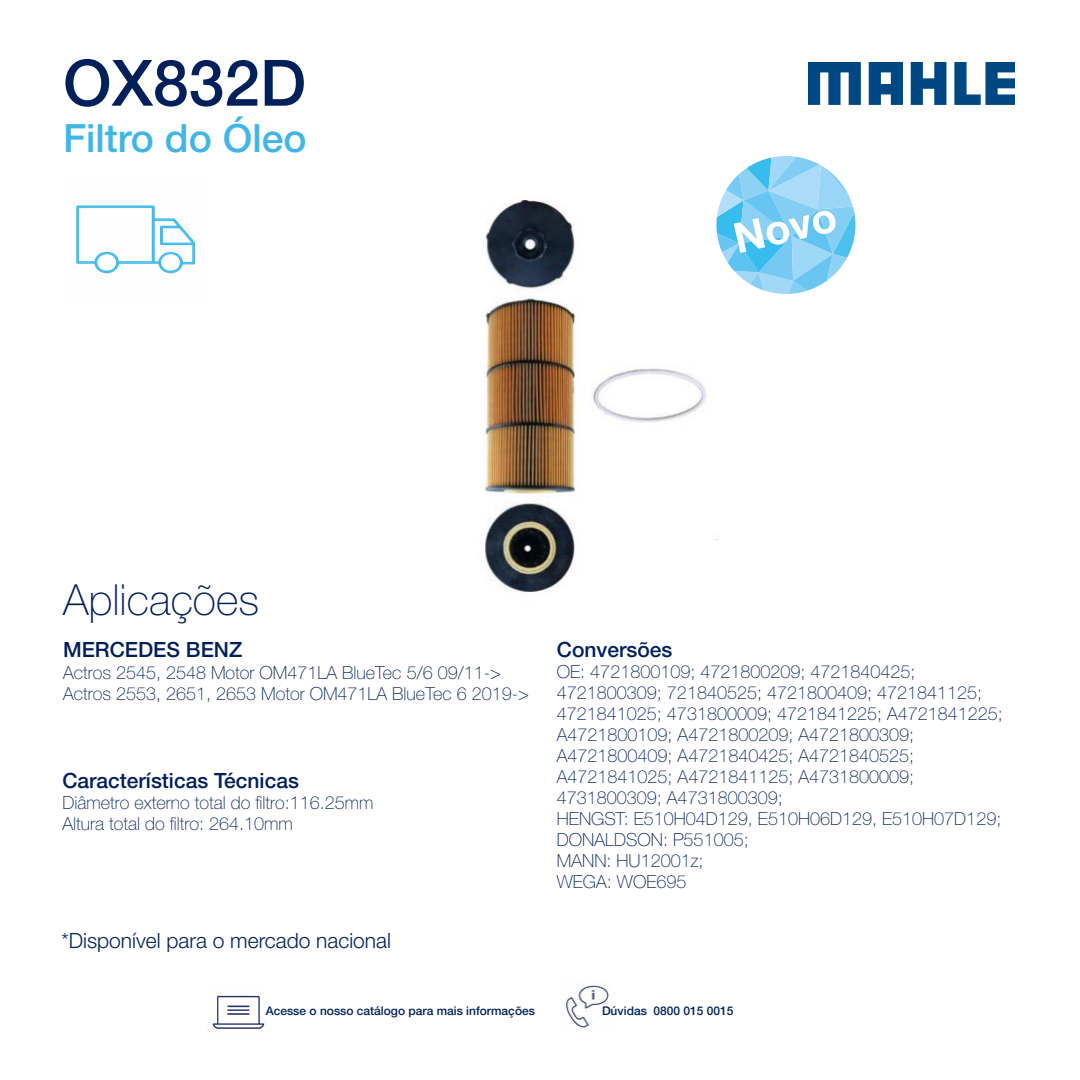
<style>
.page{position:relative;width:1080px;height:1080px;background:#fff}
.page>*{position:absolute;margin:0;border:0;box-sizing:border-box;transform-origin:0 0}
.t1{font:500 64px "Helvetica Neue LT Std";color:#00205c}
.t2{font:100 43px "Helvetica Neue LT Std";color:#00205c}
.t3{font:700 42px "Helvetica Neue LT Std";color:#fff}
.t4{font:500 39px "Helvetica Neue LT Std";color:#41b6e6}
.t5{font:500 21px "Helvetica Neue LT Std";color:#00205c}
.t6{font:300 21px "Helvetica Neue LT Std";color:#00205c}
.t7{font:100 18px/21px "Helvetica Neue LT Std";color:#00205c}
.t8{font:500 12px "Helvetica Neue LT Std";color:#00205c}
</style>
<div class="page">
<svg style="left:808px;top:62px;width:53px;height:43px"></svg>
<svg style="left:911px;top:62px;width:35px;height:43px"></svg>
<svg style="left:954px;top:62px;width:61px;height:43px"></svg>
<svg style="left:869px;top:62px;width:34px;height:43px"></svg>
<img style="left:209px;top:992px;width:56px;height:40px">
<img style="left:562px;top:982px;width:48px;height:46px">
<img style="left:74px;top:203px;width:123px;height:71px">
<img style="left:485px;top:199px;width:234px;height:396px">
<svg style="left:716px;top:156px;width:139px;height:138px"></svg>
<h1 class="t1" style="left:63px;top:45px;width:245px">OX832D</h1>
<h3 class="t4" style="left:63px;top:115px;width:245px">Filtro do Óleo</h3>
<h3 class="t3" style="left:728px;top:214px;width:106px;rotate:-13deg">Novo</h3>
<h2 class="t2" style="left:63px;top:576px;width:198px">Aplicações</h2>
<p class="t5" style="left:63px;top:637px;width:181px">MERCEDES BENZ</p>
<p class="t7" style="left:63px;top:662px;width:467px;line-height:21.6px">Actros 2545, 2548 Motor OM471LA BlueTec 5/6 09/11-&gt;<br>Actros 2553, 2651, 2653 Motor OM471LA BlueTec 6 2019-&gt;</p>
<p class="t5" style="left:62px;top:768px;width:238px">Características Técnicas</p>
<p class="t7" style="left:62px;top:792px;width:313px">Diâmetro externo total do filtro:116.25mm<br>Altura total do filtro: 264.10mm</p>
<p class="t6" style="left:62px;top:928px;width:331px">*Disponível para o mercado nacional</p>
<p class="t5" style="left:557px;top:637px;width:117px">Conversões</p>
<p class="t7" style="left:557px;top:661px;width:448px">OE: 4721800109; 4721800209; 4721840425; 4721800309; 721840525; 4721800409; 4721841125; 4721841025; 4731800009; 4721841225; A4721841225; A4721800109; A4721800209; A4721800309; A4721800409; A4721840425; A4721840525; A4721841025; A4721841125; A4731800009; 4731800309; A4731800309;<br>HENGST: E510H04D129, E510H06D129, E510H07D129; DONALDSON: P551005;<br>MANN: HU12001z;<br>WEGA: WOE695</p>
<p class="t8" style="left:266px;top:1004px;width:271px">Acesse o nosso catálogo para mais informações</p>
<p class="t8" style="left:602px;top:1004px;width:133px">Dúvidas 0800 015 0015</p>
</div>
